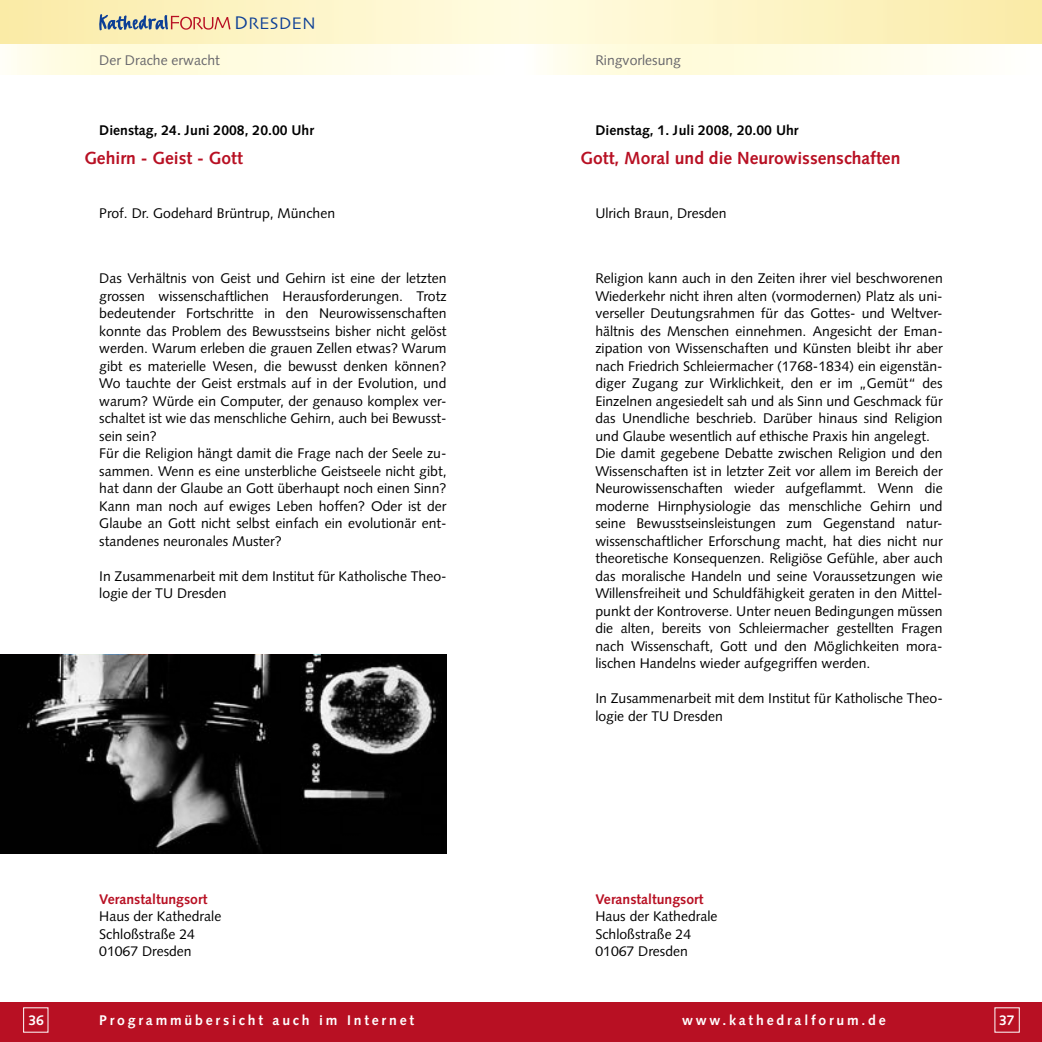
<style>
.page{position:relative;width:1042px;height:1042px;background:#fff}
.page>*{position:absolute;margin:0;border:0;box-sizing:border-box;transform-origin:0 0}
.t1{font:700 17.5px "Syntax";color:#b81023}
.t2{font:17.5px "Skia";color:#0e4096}
.t3{font:14px/17.5px "Syntax";color:#000}
.t4{font:700 14px "Syntax";color:#000}
.t5{font:700 14px "Syntax";letter-spacing:.2em;color:#fff}
.t6{font:700 14px "Syntax";color:#b81023}
.t7{font:14px "Syntax";color:#68676c}
.s1{font-size:19.25px}
</style>
<div class="page">
<div style="left:0;top:1002px;width:521px;height:40px;background:#b81023"></div>
<div style="left:0;top:0;width:521px;height:45px;background:linear-gradient(to right,#faeba6,#fffce2)"></div>
<div style="left:521px;top:1002px;width:521px;height:40px;background:#b81023"></div>
<div style="left:521px;top:0;width:521px;height:45px;background:linear-gradient(to right,#fffce2,#faeba7)"></div>
<svg style="left:0;top:655px;width:446px;height:198px;fill:#010101"></svg>
<svg style="left:11px;top:45px;width:410px;height:29px"></svg>
<svg style="left:547px;top:45px;width:410px;height:29px"></svg>
<svg style="left:99px;top:14px;width:131px;height:17px"></svg>
<p class="t7" style="left:99px;top:52px;width:122px">Der Drache erwacht</p>
<p class="t2" style="left:234px;top:13px;width:83px"><span class="s1">D</span>RESDEN</p>
<p class="t4" style="left:99px;top:122px;width:216px">Dienstag, 24. Juni 2008, 20.00 Uhr</p>
<p class="t1" style="left:84px;top:148px;width:160px">Gehirn - Geist - Gott</p>
<p class="t3" style="left:99px;top:204px;width:237px">Prof. Dr. Godehard Brüntrup, München</p>
<p class="t3" style="left:99px;top:270px;width:349px">Das Verhältnis von Geist und Gehirn ist eine der letzten grossen wissenschaftlichen Herausforderungen. Trotz bedeutender Fortschritte in den Neurowissenschaften konnte das Problem des Bewusstseins bisher nicht gelöst werden. Warum erleben die grauen Zellen etwas? Warum gibt es materielle Wesen, die bewusst denken können?<br>Wo tauchte der Geist erstmals auf in der Evolution, und warum? Würde ein Computer, der genauso komplex ver&shy;schaltet ist wie das menschliche Gehirn, auch bei Bewusst&shy;sein sein?<br>Für die Religion hängt damit die Frage nach der Seele zu&shy;sammen. Wenn es eine unsterbliche Geistseele nicht gibt, hat dann der Glaube an Gott überhaupt noch einen Sinn?<br>Kann man noch auf ewiges Leben hoffen? Oder ist der Glaube an Gott nicht selbst einfach ein evolutionär ent&shy;standenes neuronales Muster?</p>
<p class="t3" style="left:99px;top:567px;width:349px">In Zusammenarbeit mit dem Institut für Katholische Theo&shy;logie der TU Dresden</p>
<p class="t6" style="left:99px;top:891px;width:110px">Veranstaltungsort</p>
<p class="t3" style="left:99px;top:907px;width:124px">Haus der Kathedrale<br>Schloßstraße 24<br>01067 Dresden</p>
<p class="t7" style="left:595px;top:52px;width:87px">Ringvorlesung</p>
<p class="t4" style="left:595px;top:122px;width:205px">Dienstag, 1. Juli 2008, 20.00 Uhr</p>
<p class="t1" style="left:580px;top:148px;width:321px">Gott, Moral und die Neurowissenschaften</p>
<p class="t3" style="left:595px;top:204px;width:133px">Ulrich Braun, Dresden</p>
<p class="t3" style="left:595px;top:270px;width:349px">Religion kann auch in den Zeiten ihrer viel beschworenen Wiederkehr nicht ihren alten (vormodernen) Platz als uni&shy;verseller Deutungsrahmen für das Gottes- und Weltver&shy;hältnis des Menschen einnehmen. Angesicht der Eman&shy;zipation von Wissenschaften und Künsten bleibt ihr aber nach Friedrich Schleiermacher (1768-1834) ein eigenstän&shy;diger Zugang zur Wirklichkeit, den er im „Gemüt“ des Einzelnen angesiedelt sah und als Sinn und Geschmack für das Unendliche beschrieb. Darüber hinaus sind Religion und Glaube wesentlich auf ethische Praxis hin angelegt.<br>Die damit gegebene Debatte zwischen Religion und den Wissenschaften ist in letzter Zeit vor allem im Bereich der Neurowissenschaften wieder aufgeflammt. Wenn die moderne Hirnphysiologie das menschliche Gehirn und seine Bewusstseinsleistungen zum Gegenstand natur&shy;wissenschaftlicher Erforschung macht, hat dies nicht nur theoretische Konsequenzen. Religiöse Gefühle, aber auch das moralische Handeln und seine Voraussetzungen wie Willensfreiheit und Schuldfähigkeit geraten in den Mittel&shy;punkt der Kontroverse. Unter neuen Bedingungen müssen die alten, bereits von Schleiermacher gestellten Fragen nach Wissenschaft, Gott und den Möglichkeiten mora&shy;lischen Handelns wieder aufgegriffen werden.</p>
<p class="t3" style="left:595px;top:690px;width:349px">In Zusammenarbeit mit dem Institut für Katholische Theo&shy;logie der TU Dresden</p>
<p class="t6" style="left:595px;top:891px;width:110px">Veranstaltungsort</p>
<p class="t3" style="left:595px;top:907px;width:124px">Haus der Kathedrale<br>Schloßstraße 24<br>01067 Dresden</p>
<p class="t5" style="left:99px;top:1012px;width:316px">Programmübersicht auch im Internet</p>
<p class="t5" style="left:682px;top:1012px;width:205px">www.kathedralforum.de</p>
<p class="t5" style="left:28px;top:1012px;width:17px">36</p>
<p class="t5" style="left:999px;top:1012px;width:17px">37</p>
</div>
